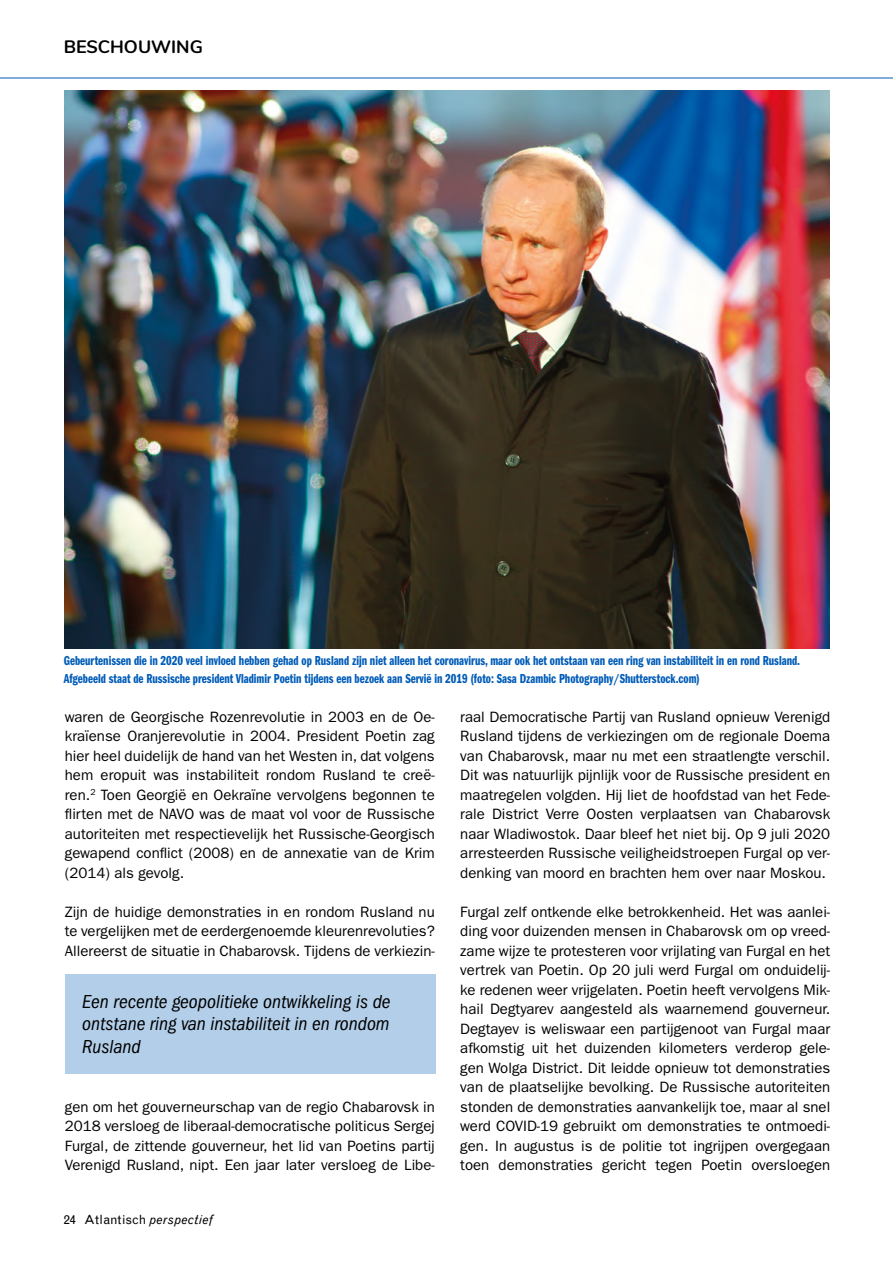
<style>
.page{position:relative;width:893px;height:1263px;background:#fff}
.page>*{position:absolute;margin:0;border:0;box-sizing:border-box;transform-origin:0 0}
.t1{font:italic condensed 19.5px/22.5px "Franklin Gothic";color:#000;text-align:justify}
.t2{font:700 18px "Nunito";color:#000}
.t3{font:15px/19.5px "Franklin Gothic";color:#000;text-align:justify}
.t4{font:13.5px/18px "Franklin Gothic Demi Cmpr";color:#005cb8}
.t5{font:12.75px "Grotesque";color:#000}
.s1{font-style:italic}
</style>
<div class="page">
<hr style="left:0;top:78px;width:893px;height:1px;background:#005cb8">
<div style="left:65px;top:975px;width:370px;height:99px;background:#b3cee9"></div>
<img style="left:65px;top:90px;width:764px;height:558px">
<p class="t2" style="left:64px;top:34px;width:141px">BESCHOUWING</p>
<p class="t4" style="left:64px;top:652px;width:738px">Gebeurtenissen die in 2020 veel invloed hebben gehad op Rusland zijn niet alleen het coronavirus, maar ook het ontstaan van een ring van instabiliteit in en rond Rusland.<br>Afgebeeld staat de Russische president Vladimir Poetin tijdens een bezoek aan Servië in 2019 (foto: Sasa Dzambic Photography/Shutterstock.com)</p>
<p class="t3" style="left:65px;top:707px;width:371px">waren de Georgische Rozenrevolutie in 2003 en de Oe&shy;kraïense Oranjerevolutie in 2004. President Poetin zag hier heel duidelijk de hand van het Westen in, dat volgens hem eropuit was instabiliteit rondom Rusland te creë&shy;ren.<sup>2</sup> Toen Georgië en Oekraïne vervolgens begonnen te flirten met de NAVO was de maat vol voor de Russische autoriteiten met respectievelijk het Russische-Georgisch gewapend conflict (2008) en de annexatie van de Krim (2014) als gevolg.</p>
<p class="t3" style="left:65px;top:902px;width:371px">Zijn de huidige demonstraties in en rondom Rusland nu te vergelijken met de eerdergenoemde kleurenrevoluties?<br>Allereerst de situatie in Chabarovsk. Tijdens de verkiezin-</p>
<h1 class="t1" style="left:82px;top:990px;width:310px">Een recente geopolitieke ontwikkeling is de ontstane ring van instabiliteit in en rondom Rusland</h1>
<p class="t3" style="left:65px;top:1097px;width:371px">gen om het gouverneurschap van de regio Chabarovsk in 2018 versloeg de liberaal-democratische politicus Sergej Furgal, de zittende gouverneur, het lid van Poetins partij Verenigd Rusland, nipt. Een jaar later versloeg de Libe-</p>
<p class="t5" style="left:64px;top:1212px;width:151px">24 Atlantisch <span class="s1">perspectief</span></p>
<p class="t3" style="left:460px;top:707px;width:371px">raal Democratische Partij van Rusland opnieuw Verenigd Rusland tijdens de verkiezingen om de regionale Doema van Chabarovsk, maar nu met een straatlengte verschil.<br>Dit was natuurlijk pijnlijk voor de Russische president en maatregelen volgden. Hij liet de hoofdstad van het Fede&shy;rale District Verre Oosten verplaatsen van Chabarovsk naar Wladiwostok. Daar bleef het niet bij. Op 9 juli 2020 arresteerden Russische veiligheidstroepen Furgal op ver&shy;denking van moord en brachten hem over naar Moskou.</p>
<p class="t3" style="left:460px;top:902px;width:371px">Furgal zelf ontkende elke betrokkenheid. Het was aanlei&shy;ding voor duizenden mensen in Chabarovsk om op vreed&shy;zame wijze te protesteren voor vrijlating van Furgal en het vertrek van Poetin. Op 20 juli werd Furgal om onduidelij&shy;ke redenen weer vrijgelaten. Poetin heeft vervolgens Mik&shy;hail Degtyarev aangesteld als waarnemend gouverneur.<br>Degtayev is weliswaar een partijgenoot van Furgal maar afkomstig uit het duizenden kilometers verderop gele&shy;gen Wolga District. Dit leidde opnieuw tot demonstraties van de plaatselijke bevolking. De Russische autoriteiten stonden de demonstraties aanvankelijk toe, maar al snel werd COVID-19 gebruikt om demonstraties te ontmoedi&shy;gen. In augustus is de politie tot ingrijpen overgegaan toen demonstraties gericht tegen Poetin oversloegen</p>
</div>
